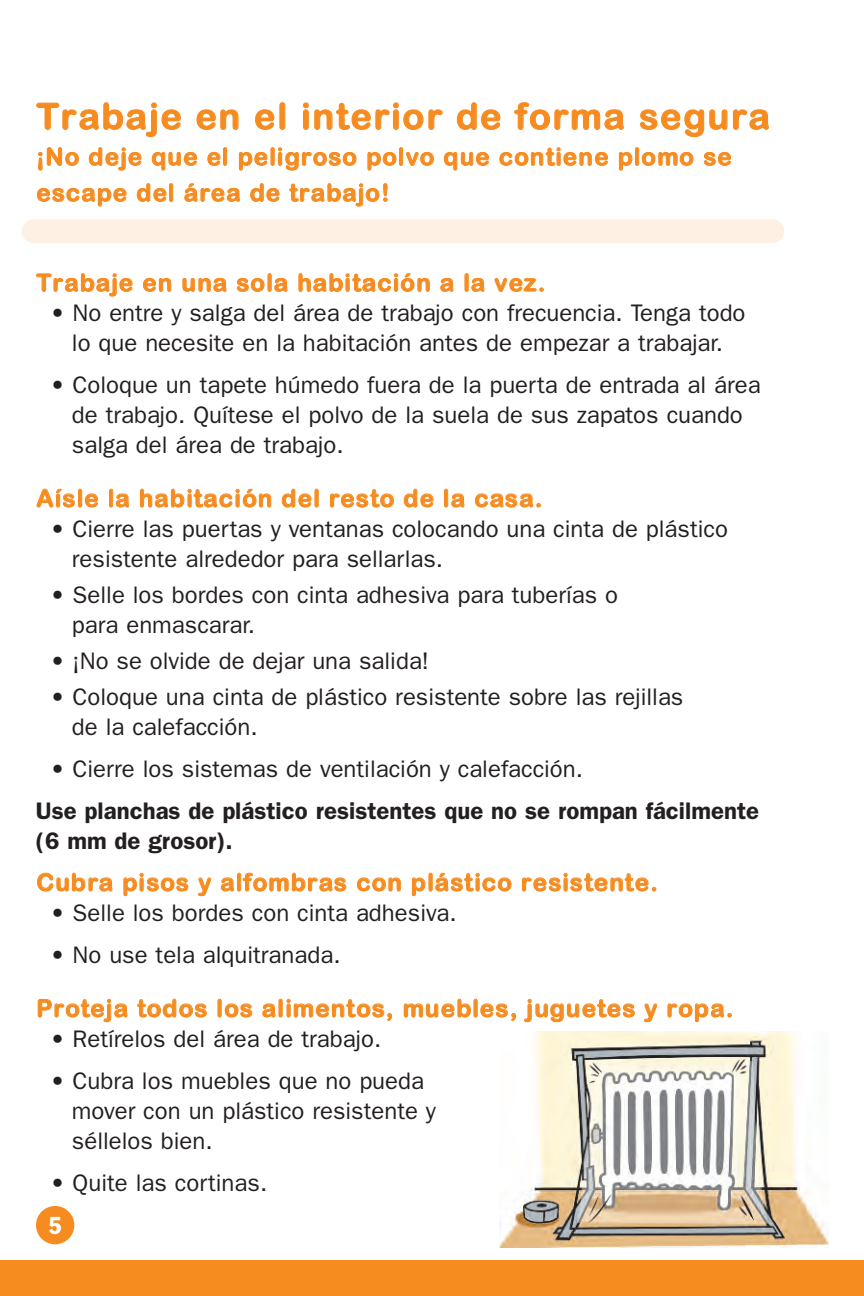
<style>
.page{position:relative;width:864px;height:1296px;background:#fff}
.page>*{position:absolute;margin:0;border:0;box-sizing:border-box;transform-origin:0 0}
.t1{font:36px "Arial Rounded MT Bold";letter-spacing:.05em;color:#f68b1f}
.t2{font:24px/30px "Franklin Gothic";color:#231f20}
.t3{font:24px/36px "Arial Rounded MT Bold";letter-spacing:.05em;color:#f68b1f}
.t4{font:600 24px/30px "Franklin Gothic";color:#231f20}
.t5{font:condensed 24px "Franklin Gothic";color:#fff}
</style>
<div class="page">
<div style="left:0;top:1260px;width:864px;height:36px;background:#f68b1f"></div>
<div style="left:36px;top:1206px;width:38px;height:38px;background:#f68b1f;border-radius:50%"></div>
<img style="left:499px;top:1031px;width:330px;height:216px">
<div style="left:22px;top:219px;width:762px;height:24px;background:#fef1e3;border-radius:12px"></div>
<h1 class="t1" style="left:37px;top:95px;width:735px">Trabaje en el interior de forma segura</h1>
<p class="t3" style="left:36px;top:139px;width:697px">¡No deje que el peligroso polvo que contiene plomo se escape del área de trabajo!</p>
<p class="t3" style="left:36px;top:265px;width:511px">Trabaje en una sola habitación a la vez.</p>
<p class="t2" style="left:50px;top:298px;width:697px;text-align:center">• No entre y salga del área de trabajo con frecuencia. Tenga todo lo que necesite en la habitación antes de empezar a trabajar.</p>
<p class="t2" style="left:72px;top:370px;width:690px;text-indent:-22px">• Coloque un tapete húmedo fuera de la puerta de entrada al área de trabajo. Quítese el polvo de la suela de sus zapatos cuando salga del área de trabajo.</p>
<p class="t3" style="left:36px;top:480px;width:508px">Aísle la habitación del resto de la casa.</p>
<p class="t2" style="left:72px;top:514px;width:658px;text-indent:-22px">• Cierre las puertas y ventanas colocando una cinta de plástico resistente alrededor para sellarlas.</p>
<p class="t2" style="left:72px;top:580px;width:548px;text-indent:-22px">• Selle los bordes con cinta adhesiva para tuberías o para enmascarar.</p>
<p class="t2" style="left:50px;top:646px;width:381px">• ¡No se olvide de dejar una salida!</p>
<p class="t2" style="left:72px;top:682px;width:613px;text-indent:-22px">• Coloque una cinta de plástico resistente sobre las rejillas de la calefacción.</p>
<p class="t2" style="left:50px;top:754px;width:534px">• Cierre los sistemas de ventilación y calefacción.</p>
<p class="t4" style="left:36px;top:796px;width:725px">Use planchas de plástico resistentes que no se rompan fácilmente (6 mm de grosor).</p>
<p class="t3" style="left:36px;top:864px;width:623px">Cubra pisos y alfombras con plástico resistente.</p>
<p class="t2" style="left:50px;top:898px;width:408px">• Selle los bordes con cinta adhesiva.</p>
<p class="t2" style="left:50px;top:940px;width:292px">• No use tela alquitranada.</p>
<p class="t3" style="left:36px;top:990px;width:699px">Proteja todos los alimentos, muebles, juguetes y ropa.</p>
<p class="t2" style="left:50px;top:1024px;width:332px">• Retírelos del área de trabajo.</p>
<p class="t2" style="left:72px;top:1066px;width:367px;text-indent:-22px">• Cubra los muebles que no pueda mover con un plástico resistente y séllelos bien.</p>
<p class="t2" style="left:50px;top:1168px;width:218px">• Quite las cortinas.</p>
<p class="t5" style="left:49px;top:1217px;width:14px">5</p>
</div>
